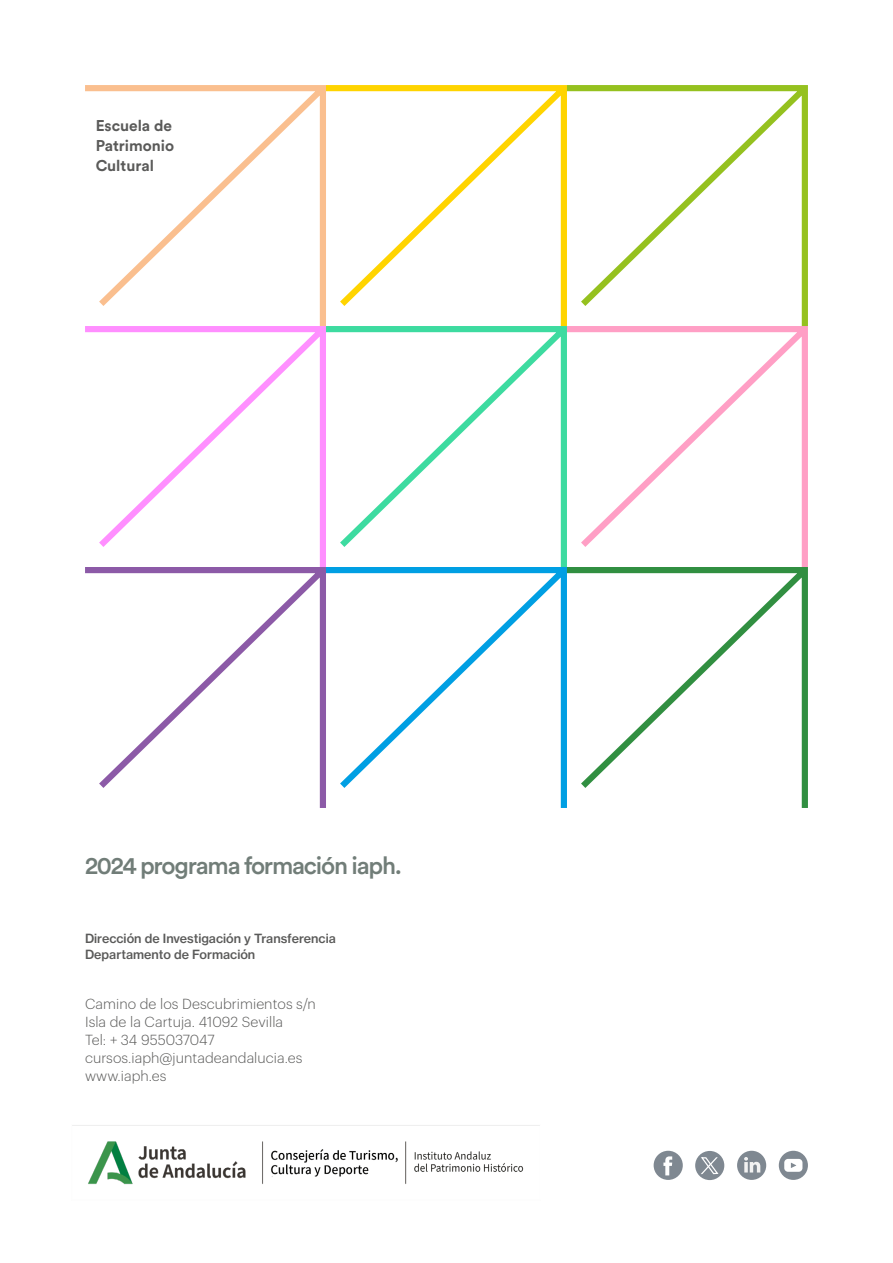
<style>
.page{position:relative;width:893px;height:1263px;background:#fff}
.page>*{position:absolute;margin:0;border:0;box-sizing:border-box;transform-origin:0 0}
.t1{font:500 24.45px "Circular Std";letter-spacing:-.05em;color:#717d78}
.t2{font:700 15.45px/20px "Circular Std";color:#5a5a59}
.t3{font:300 14.25px/17.9px "Graphik LCG";color:#5a5a59}
.t4{font:12.45px/16px "N Haas Grotesk TX Pro 65 Md";color:#5a5a59}
</style>
<div class="page">
<div style="left:654px;top:1151px;width:29px;height:29px;background:#7f8891;border-radius:50%"></div>
<svg style="left:663px;top:1156px;width:9px;height:19px"></svg>
<div style="left:737px;top:1151px;width:29px;height:29px;background:#7f8891;border-radius:50%"></div>
<svg style="left:744px;top:1157px;width:16px;height:15px"></svg>
<div style="left:779px;top:1151px;width:29px;height:29px;background:#7f8891;border-radius:50%"></div>
<svg style="left:784px;top:1159px;width:18px;height:13px"></svg>
<svg style="left:85px;top:328px;width:239px;height:237px"></svg>
<svg style="left:324px;top:328px;width:241px;height:237px"></svg>
<svg style="left:565px;top:328px;width:243px;height:237px"></svg>
<svg style="left:85px;top:565px;width:239px;height:243px"></svg>
<svg style="left:324px;top:565px;width:241px;height:243px"></svg>
<svg style="left:565px;top:565px;width:243px;height:243px"></svg>
<svg style="left:85px;top:85px;width:239px;height:243px"></svg>
<svg style="left:324px;top:85px;width:241px;height:243px"></svg>
<svg style="left:565px;top:85px;width:243px;height:243px"></svg>
<img style="left:72px;top:1125px;width:468px;height:60px">
<div style="left:695px;top:1151px;width:29px;height:29px;background:#7f8891;border-radius:50%"></div>
<svg style="left:701px;top:1157px;width:18px;height:18px"></svg>
<p class="t2" style="left:96px;top:115px;width:80px">Escuela de<br>Patrimonio<br>Cultural</p>
<h1 class="t1" style="left:85px;top:850px;width:319px">2024 programa formación iaph.</h1>
<p class="t4" style="left:85px;top:931px;width:252px">Dirección de Investigación y Transferencia<br>Departamento de Formación</p>
<p class="t3" style="left:85px;top:994px;width:232px">Camino de los Descubrimientos s/n<br>Isla de la Cartuja. 41092 Sevilla<br>Tel: + 34 955037047 cursos.iaph@juntadeandalucia.es www.iaph.es</p>
</div>
